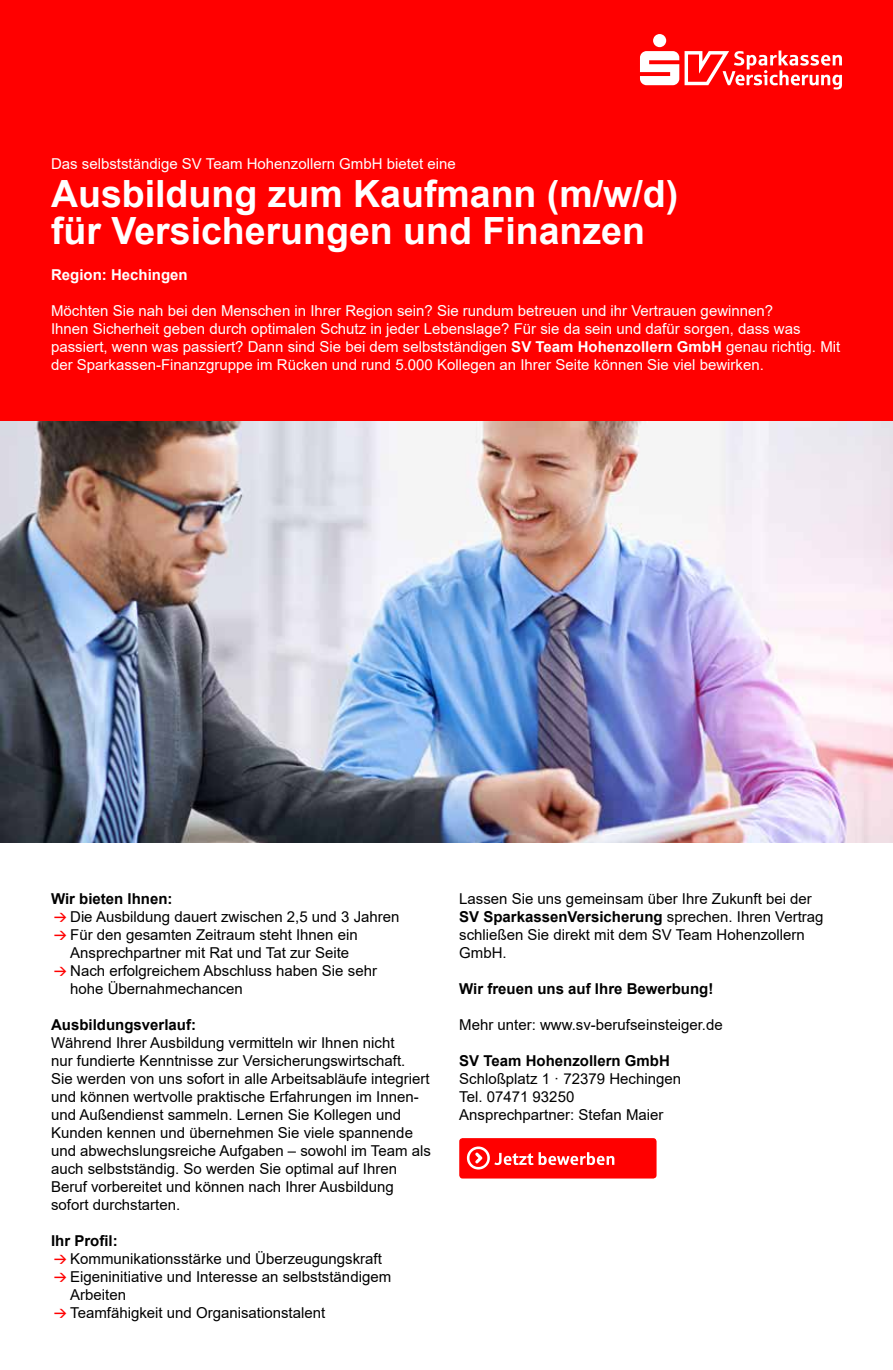
<style>
.page{position:relative;width:893px;height:1370px;background:#fff}
.page>*{position:absolute;margin:0;border:0;box-sizing:border-box;transform-origin:0 0}
.t1{font:700 37.5px/37.5px "Arial";color:#fff}
.t2{font:15px/18px "Arial";color:#000}
.t3{font:15px/18px "Arial";color:#fff}
.t4{font:700 15px "Arial";color:#000}
.t5{font:700 15px "Arial";color:#fff}
.s1{font-weight:700}
</style>
<div class="page">
<div style="left:0;top:0;width:893px;height:421px;background:#f00"></div>
<svg style="left:685px;top:50px;width:157px;height:39px"></svg>
<div style="left:653px;top:34px;width:13px;height:13px;background:#fff;border-radius:50%"></div>
<svg style="left:640px;top:51px;width:39px;height:34px"></svg>
<img style="left:0;top:421px;width:893px;height:421px">
<div style="left:459px;top:1137px;width:198px;height:41px;background:#f00;border-radius:3px"></div>
<svg style="left:467px;top:1146px;width:147px;height:23px"></svg>
<p class="t3" style="left:51px;top:155px;width:406px">Das selbstständige SV Team Hohenzollern GmbH bietet eine</p>
<h1 class="t1" style="left:51px;top:175px;width:629px">Ausbildung zum Kaufmann (m/w/d) für Versicherungen und Finanzen</h1>
<p class="t5" style="left:51px;top:264px;width:138px">Region: Hechingen</p>
<p class="t3" style="left:51px;top:302px;width:791px">Möchten Sie nah bei den Menschen in Ihrer Region sein? Sie rundum betreuen und ihr Vertrauen gewinnen?<br>Ihnen Sicherheit geben durch optimalen Schutz in jeder Lebenslage? Für sie da sein und dafür sorgen, dass was passiert, wenn was passiert? Dann sind Sie bei dem selbstständigen <span class="s1">SV Team Hohenzollern GmbH</span> genau richtig. Mit der Sparkassen-Finanzgruppe im Rücken und rund 5.000 Kollegen an Ihrer Seite können Sie viel bewirken.</p>
<p class="t4" style="left:51px;top:888px;width:123px">Wir bieten Ihnen:</p>
<p class="t2" style="left:70px;top:907px;width:331px">Die Ausbildung dauert zwischen 2,5 und 3 Jahren Für den gesamten Zeitraum steht Ihnen ein Ansprechpartner mit Rat und Tat zur Seite<br>Nach erfolgreichem Abschluss haben Sie sehr hohe Übernahmechancen</p>
<p class="t4" style="left:51px;top:1014px;width:147px">Ausbildungsverlauf:</p>
<p class="t2" style="left:51px;top:1033px;width:381px">Während Ihrer Ausbildung vermitteln wir Ihnen nicht<br>nur fundierte Kenntnisse zur Versicherungswirtschaft.<br>Sie werden von uns sofort in alle Arbeitsabläufe integriert und können wertvolle praktische Erfahrungen im Innen&shy;und Außendienst sammeln. Lernen Sie Kollegen und Kunden kennen und übernehmen Sie viele spannende und abwechslungsreiche Aufgaben – sowohl im Team als auch selbstständig. So werden Sie optimal auf Ihren Beruf vorbereitet und können nach Ihrer Ausbildung sofort durchstarten.</p>
<p class="t4" style="left:51px;top:1230px;width:68px">Ihr Profil:</p>
<p class="t2" style="left:70px;top:1249px;width:322px">Kommunikationsstärke und Überzeugungskraft Eigeninitiative und Interesse an selbstständigem Arbeiten<br>Teamfähigkeit und Organisationstalent</p>
<p class="t2" style="left:459px;top:889px;width:366px">Lassen Sie uns gemeinsam über Ihre Zukunft bei der <span class="s1">SV SparkassenVersicherung</span> sprechen. Ihren Vertrag schließen Sie direkt mit dem SV Team Hohenzollern GmbH.</p>
<p class="t4" style="left:459px;top:978px;width:256px">Wir freuen uns auf Ihre Bewerbung!</p>
<p class="t2" style="left:459px;top:1015px;width:265px">Mehr unter: www.sv-berufseinsteiger.de</p>
<p class="t4" style="left:459px;top:1050px;width:212px">SV Team Hohenzollern GmbH</p>
<p class="t2" style="left:459px;top:1069px;width:223px">Schloßplatz 1 · 72379 Hechingen<br>Tel. 07471 93250<br>Ansprechpartner: Stefan Maier</p>
</div>
